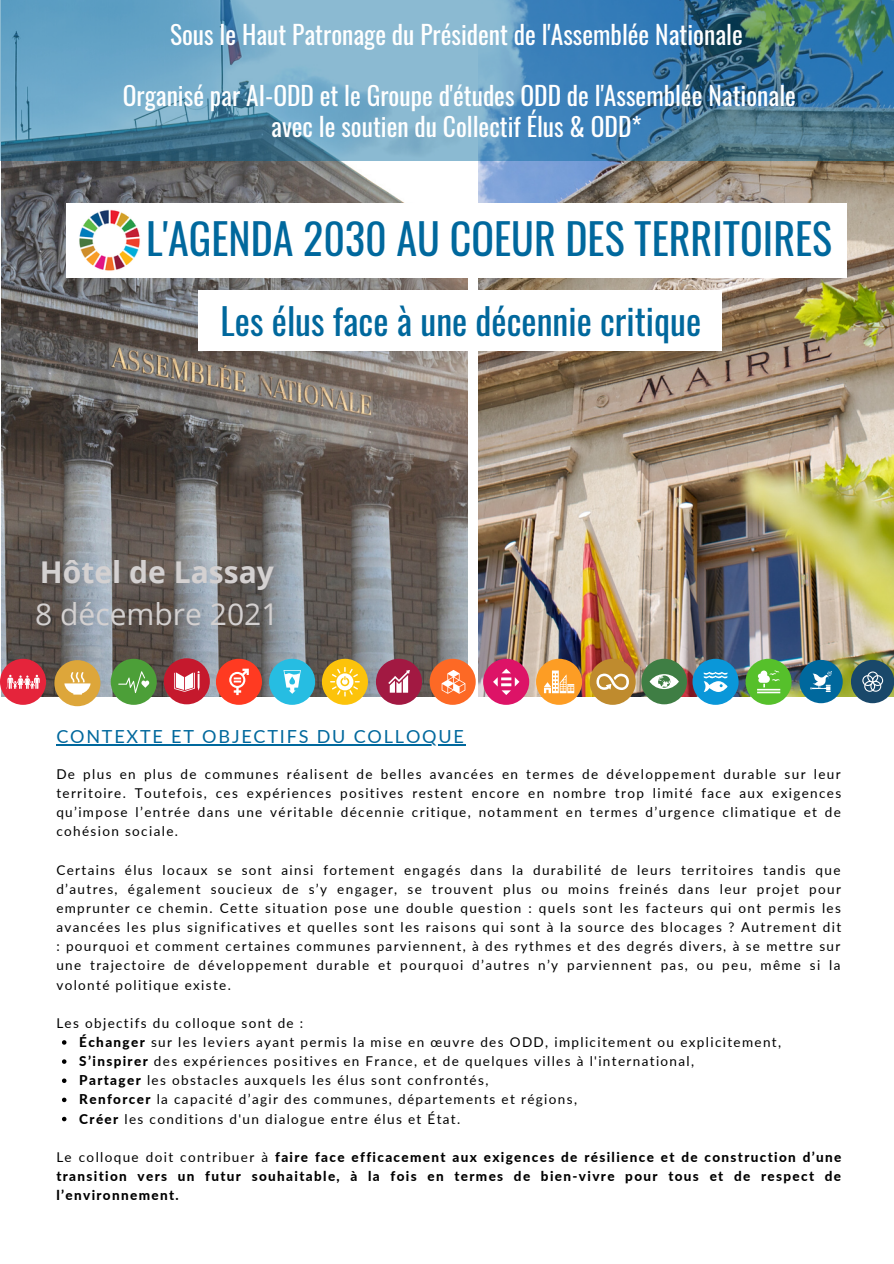
<style>
.page{position:relative;width:894px;height:1264px;background:#fff}
.page>*{position:absolute;margin:0;border:0;box-sizing:border-box;transform-origin:0 0}
.t1{font:42px "Oswald";color:#00689d}
.t2{font:36px "Oswald";color:#00689d}
.t3{font:700 30px "Open Sans";color:#d4d1d1}
.t4{font:30px "Open Sans";color:#d4d1d1}
.t5{font:25.5px "Oswald";color:#fff}
.t6{font:18px "Lato";letter-spacing:.1em;color:#00689d}
.t7{font:13.5px/19.2px "Lato";letter-spacing:.1em;color:#000;text-align:justify}
.t8{font:800 13.5px/19.2px "Lato";letter-spacing:.1em;color:#000;text-align:justify}
.s1{font-weight:800}
.s2{font-weight:400}
</style>
<div class="page">
<img style="left:2px;top:161px;width:465px;height:535px">
<img style="left:478px;top:161px;width:415px;height:535px">
<div style="left:111px;top:658px;width:46px;height:46px;background:#4c9f38;border-radius:50%"></div>
<svg style="left:118px;top:671px;width:31px;height:22px"></svg>
<div style="left:164px;top:658px;width:46px;height:46px;background:#c5192d;border-radius:50%"></div>
<svg style="left:174px;top:671px;width:25px;height:20px"></svg>
<div style="left:216px;top:658px;width:46px;height:46px;background:#ff3a21;border-radius:50%"></div>
<svg style="left:229px;top:668px;width:20px;height:27px"></svg>
<div style="left:54px;top:660px;width:46px;height:46px;background:#dda63a;border-radius:50%"></div>
<svg style="left:64px;top:672px;width:26px;height:22px"></svg>
<div style="left:0;top:658px;width:46px;height:46px;background:#e5243b;border-radius:50%"></div>
<svg style="left:7px;top:674px;width:33px;height:15px"></svg>
<div style="left:269px;top:658px;width:46px;height:46px;background:#26bde2;border-radius:50%"></div>
<svg style="left:283px;top:670px;width:18px;height:23px"></svg>
<div style="left:322px;top:658px;width:46px;height:46px;background:#fcc30b;border-radius:50%"></div>
<svg style="left:330px;top:667px;width:29px;height:29px"></svg>
<div style="left:376px;top:658px;width:46px;height:46px;background:#a21942;border-radius:50%"></div>
<svg style="left:388px;top:670px;width:22px;height:22px"></svg>
<div style="left:429px;top:658px;width:46px;height:46px;background:#fd6925;border-radius:50%"></div>
<svg style="left:441px;top:670px;width:24px;height:23px"></svg>
<div style="left:483px;top:658px;width:46px;height:46px;background:#dd1367;border-radius:50%"></div>
<svg style="left:493px;top:668px;width:26px;height:27px"></svg>
<div style="left:536px;top:658px;width:46px;height:46px;background:#fd9d24;border-radius:50%"></div>
<svg style="left:544px;top:670px;width:30px;height:23px"></svg>
<div style="left:589px;top:658px;width:46px;height:46px;background:#bf8b2e;border-radius:50%"></div>
<svg style="left:596px;top:673px;width:33px;height:17px"></svg>
<div style="left:641px;top:658px;width:45px;height:46px;background:#3f7e44;border-radius:50%"></div>
<svg style="left:649px;top:674px;width:29px;height:15px"></svg>
<div style="left:692px;top:658px;width:46px;height:46px;background:#0a97d9;border-radius:50%"></div>
<svg style="left:703px;top:671px;width:24px;height:21px"></svg>
<div style="left:745px;top:658px;width:46px;height:46px;background:#56c02b;border-radius:50%"></div>
<svg style="left:757px;top:670px;width:23px;height:23px"></svg>
<div style="left:799px;top:660px;width:43px;height:43px;background:#00689d;border-radius:50%"></div>
<svg style="left:810px;top:671px;width:21px;height:21px"></svg>
<div style="left:850px;top:660px;width:43px;height:43px;background:#19486a;border-radius:50%"></div>
<svg style="left:862px;top:671px;width:20px;height:20px"></svg>
<div style="left:67px;top:203px;width:780px;height:74px;background:#fff"></div>
<div style="left:197px;top:290px;width:524px;height:60px;background:#fff"></div>
<img style="left:79px;top:209px;width:61px;height:62px">
<svg style="left:0;top:0;width:893px;height:161px;background:#5a91b1"></svg>
<svg style="left:62px;top:1040px;width:4px;height:4px"></svg>
<svg style="left:62px;top:1059px;width:4px;height:4px"></svg>
<svg style="left:62px;top:1078px;width:4px;height:4px"></svg>
<svg style="left:62px;top:1097px;width:4px;height:5px"></svg>
<svg style="left:62px;top:1116px;width:4px;height:5px"></svg>
<hr style="left:56px;top:744px;width:409px;height:1px;background:#00689d">
<p class="t5" style="left:170px;top:15px;width:574px">Sous le Haut Patronage du Président de l'Assemblée Nationale</p>
<p class="t5" style="left:123px;top:76px;width:674px">Organisé par AI-ODD et le Groupe d'études ODD de l'Assemblée Nationale</p>
<p class="t5" style="left:271px;top:106px;width:372px">avec le soutien du Collectif Élus &amp; ODD*</p>
<p class="t1" style="left:146px;top:205px;width:687px">L'AGENDA 2030 AU COEUR DES TERRITOIRES</p>
<p class="t2" style="left:220px;top:293px;width:482px">Les élus face à une décennie critique</p>
<p class="t3" style="left:40px;top:551px;width:235px">Hôtel de Lassay</p>
<p class="t4" style="left:35px;top:593px;width:245px">8 décembre 2021</p>
<p class="t6" style="left:56px;top:725px;width:409px">CONTEXTE ET OBJECTIFS DU COLLOQUE</p>
<p class="t7" style="left:56px;top:764px;width:786px">De plus en plus de communes réalisent de belles avancées en termes de développement durable sur leur territoire. Toutefois, ces expériences positives restent encore en nombre trop limité face aux exigences qu’impose l’entrée dans une véritable décennie critique, notamment en termes d’urgence climatique et de cohésion sociale.</p>
<p class="t7" style="left:56px;top:859px;width:786px">Certains élus locaux se sont ainsi fortement engagés dans la durabilité de leurs territoires tandis que d’autres, également soucieux de s’y engager, se trouvent plus ou moins freinés dans leur projet pour emprunter ce chemin. Cette situation pose une double question : quels sont les facteurs qui ont permis les avancées les plus significatives et quelles sont les raisons qui sont à la source des blocages ? Autrement dit : pourquoi et comment certaines communes parviennent, à des rythmes et des degrés divers, à se mettre sur une trajectoire de développement durable et pourquoi d’autres n’y parviennent pas, ou peu, même si la volonté politique existe.</p>
<p class="t7" style="left:56px;top:1012px;width:248px">Les objectifs du colloque sont de :</p>
<p class="t7" style="left:79px;top:1032px;width:703px"><span class="s1">Échanger</span> sur les leviers ayant permis la mise en œuvre des ODD, implicitement ou explicitement,</p>
<p class="t7" style="left:79px;top:1051px;width:616px"><span class="s1">S’inspirer</span> des expériences positives en France, et de quelques villes à l'international,</p>
<p class="t7" style="left:79px;top:1070px;width:410px"><span class="s1">Partager</span> les obstacles auxquels les élus sont confrontés,</p>
<p class="t7" style="left:79px;top:1089px;width:499px"><span class="s1">Renforcer</span> la capacité d’agir des communes, départements et régions,</p>
<p class="t7" style="left:79px;top:1108px;width:382px"><span class="s1">Créer</span> les conditions d'un dialogue entre élus et État.</p>
<p class="t8" style="left:56px;top:1146px;width:786px"><span class="s2">Le colloque doit contribuer à</span> faire face efficacement aux exigences de résilience et de construction d’une transition vers un futur souhaitable, à la fois en termes de bien-vivre pour tous et de respect de l’environnement.</p>
</div>
